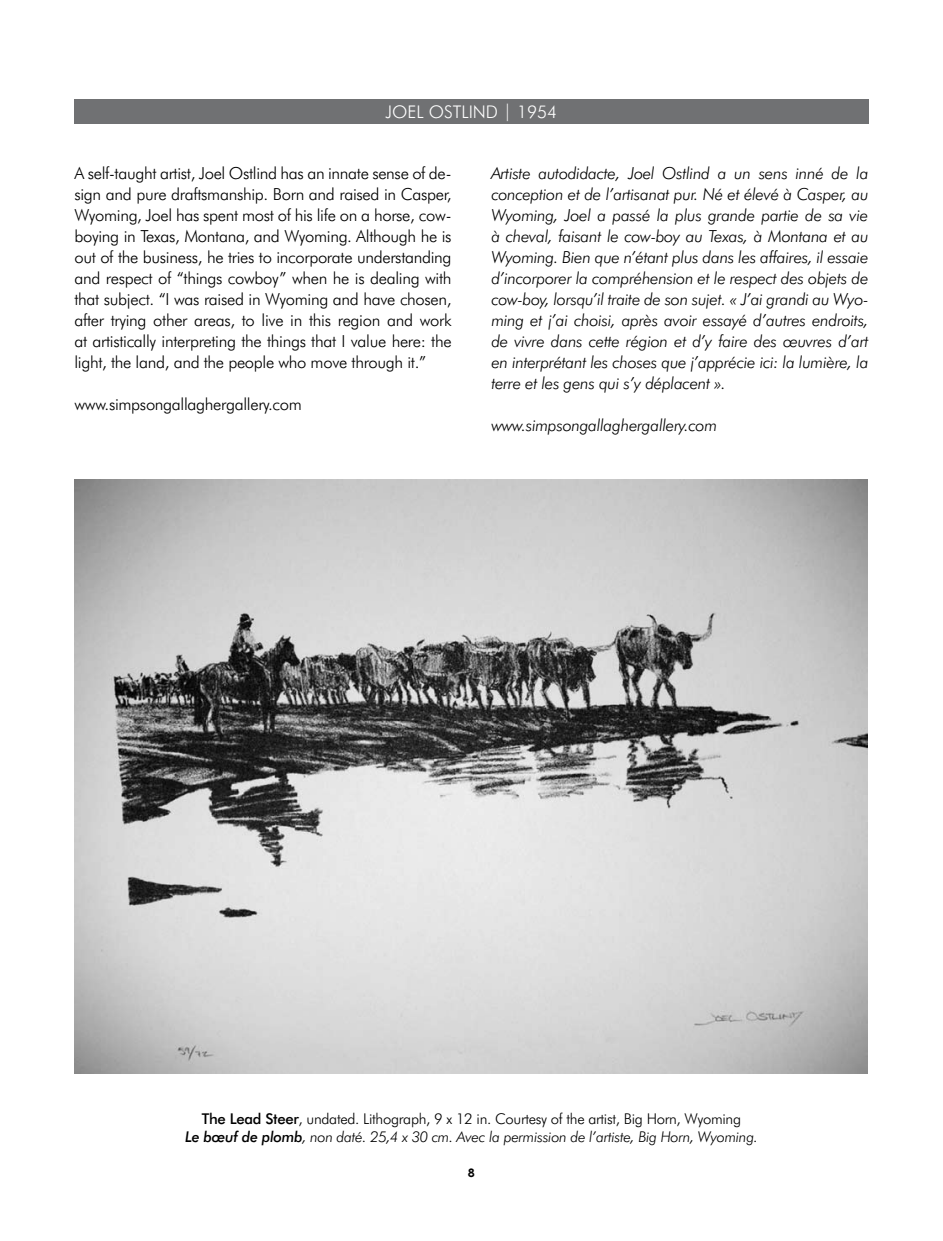
<style>
.page{position:relative;width:943px;height:1241px;background:#fff}
.page>*{position:absolute;margin:0;border:0;box-sizing:border-box;transform-origin:0 0}
.t1{font:300 17.5px "Futura BT";color:#fff}
.t2{font:italic 300 16.62px/21px "Futura BT";letter-spacing:-.02em;color:#000;text-align:justify}
.t3{font:300 16.62px/21px "Futura BT";letter-spacing:-.02em;color:#000;text-align:justify}
.t4{font:italic 300 14.88px/17.5px "Futura BT";letter-spacing:-.02em;color:#000;text-align:center}
.s1{font-weight:500;font-style:normal}
.s2{font-style:normal}
.s3{font-weight:500}
</style>
<div class="page">
<div style="left:74px;top:99px;width:794px;height:25px;background:#707173"></div>
<img style="left:74px;top:479px;width:793px;height:594px">
<p class="t1" style="left:385px;top:101px;width:173px">Joel Ostlind | 1954</p>
<p class="t3" style="left:74px;top:162px;width:379px">A self-taught artist, Joel Ostlind has an innate sense of de&shy;sign and pure draftsmanship. Born and raised in Casper, Wyoming, Joel has spent most of his life on a horse, cow&shy;boying in Texas, Montana, and Wyoming. Although he is out of the business, he tries to incorporate understanding and respect of “things cowboy” when he is dealing with that subject. “I was raised in Wyoming and have chosen, after trying other areas, to live in this region and work at artistically interpreting the things that I value here: the light, the land, and the people who move through it.”</p>
<p class="t3" style="left:74px;top:393px;width:229px">www.simpsongallaghergallery.com</p>
<p class="t2" style="left:491px;top:162px;width:379px">Artiste autodidacte, Joel Ostlind a un sens inné de la conception et de l’artisanat pur. Né et élevé à Casper, au Wyoming, Joel a passé la plus grande partie de sa vie à cheval, faisant le cow-boy au Texas, à Montana et au Wyoming. Bien que n’étant plus dans les affaires, il essaie d’incorporer la compréhension et le respect des objets de cow-boy, lorsqu’il traite de son sujet. « J’ai grandi au Wyo&shy;ming et j’ai choisi, après avoir essayé d’autres endroits, de vivre dans cette région et d’y faire des œuvres d’art en interprétant les choses que j’apprécie ici: la lumière, la terre et les gens qui s’y déplacent ».</p>
<p class="t2" style="left:491px;top:414px;width:227px">www.simpsongallaghergallery.com</p>
<p class="t4" style="left:185px;top:1109px;width:574px"><span class="s1">The Lead Steer</span><span class="s2">, undated. Lithograph, 9 x 12 in. Courtesy of the artist, Big H orn, Wyoming<br></span><span class="s3">Le bœuf de plomb</span>, non daté. 25,4 x 30 cm. Avec la permission de l’artiste, Big Horn, Wyoming.</p>
</div>
